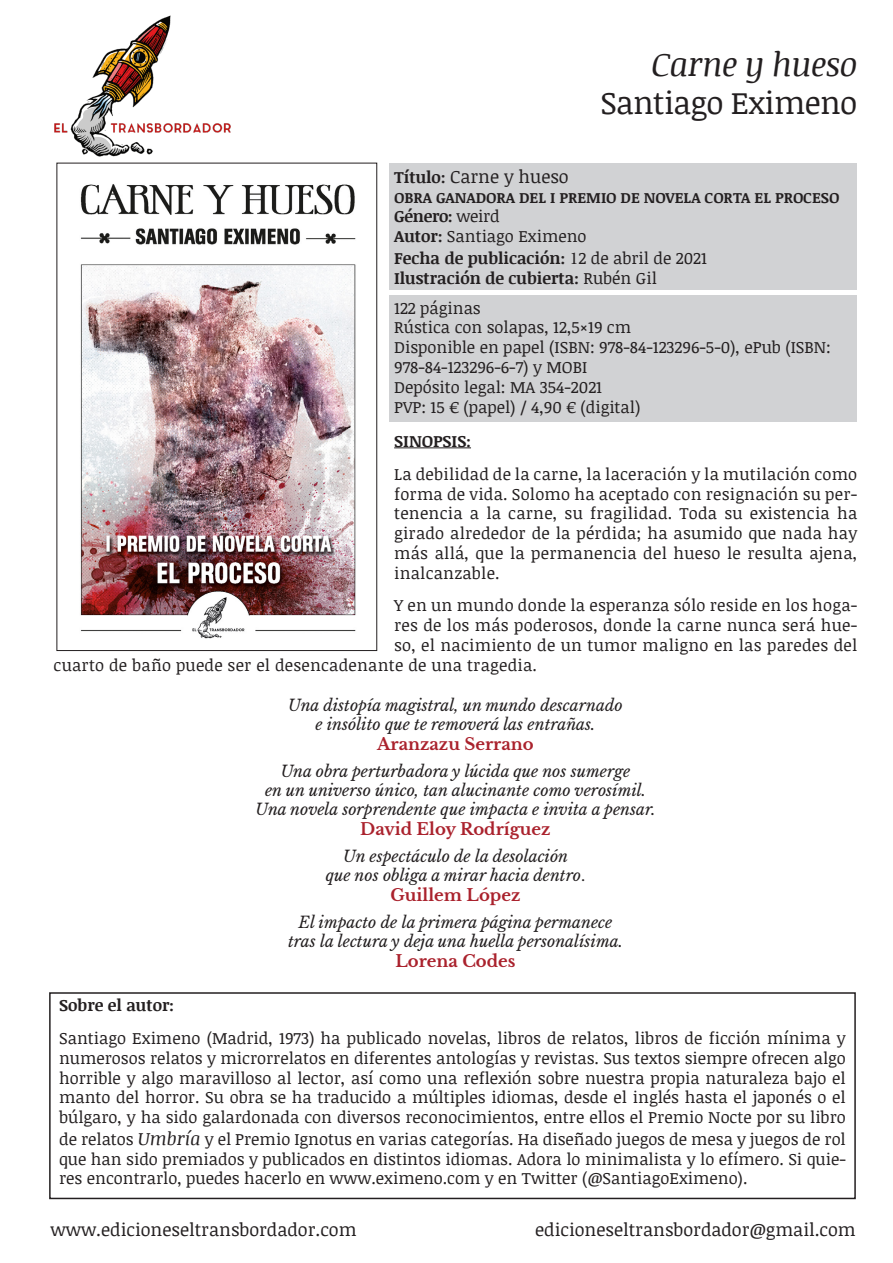
<style>
.page{position:relative;width:893px;height:1263px;background:#fff}
.page>*{position:absolute;margin:0;border:0;box-sizing:border-box;transform-origin:0 0}
.t1{font:italic 33px "Noticia Text";letter-spacing:-.02em;color:#231f20}
.t2{font:31.5px "Noticia Text";letter-spacing:-.02em;color:#231f20}
.t3{font:18px "Noticia Text";color:#231f20}
.t4{font:16.5px/19.8px "Noticia Text";color:#231f20;text-align:justify}
.t5{font:700 16.5px "Noticia Text";color:#231f20}
.t6{font:700 16.5px "Libre Baskerville";color:#aa222d}
.t7{font:italic 15.75px/18.9px "Libre Baskerville";color:#231f20;text-align:center}
.t8{font:700 15px "Noticia Text";color:#231f20}
.s1{font-weight:700;font-size:16.5px}
.s2{font-weight:400}
.s3{font-weight:700}
.s4{font-family:"Minion Pro";font-weight:400;font-size:18px}
.s5{font-style:normal}
.s6{font-style:italic;font-size:18px}
</style>
<div class="page">
<div style="left:390px;top:163px;width:467px;height:126px;background:#d1d2d4"></div>
<hr style="left:394px;top:448px;width:77px;height:1px;background:#231f20">
<div style="left:49px;top:992px;width:807px;height:207px;border:2px solid #231f20"></div>
<div style="left:390px;top:296px;width:467px;height:126px;background:#d1d2d4"></div>
<img style="left:54px;top:15px;width:177px;height:142px">
<img style="left:80px;top:184px;width:276px;height:455px">
<div style="left:57px;top:163px;width:320px;height:488px;border:1px solid #231f20"></div>
<p class="t1" style="left:652px;top:41px;width:207px">Carne y hueso</p>
<p class="t2" style="left:600px;top:81px;width:258px">Santiago Eximeno</p>
<p class="t3" style="left:394px;top:164px;width:176px"><span class="s1">Título:</span> Carne y hueso</p>
<p class="t8" style="left:394px;top:186px;width:447px">OBRA GANADORA DEL I PREMIO DE NOVELA CORTA EL PROCESO</p>
<p class="t5" style="left:394px;top:205px;width:107px">Género: <span class="s2">weird</span></p>
<p class="t4" style="left:394px;top:226px;width:194px"><span class="s3">Autor:</span> Santiago Eximeno</p>
<p class="t5" style="left:394px;top:246px;width:314px">Fecha de publicación: <span class="s4">1</span><span class="s2">2 de abril de 2021</span></p>
<p class="t5" style="left:394px;top:266px;width:264px">Ilustración de cubierta: <span class="s2">Rubén Gil</span></p>
<p class="t4" style="left:394px;top:297px;width:88px">122 páginas</p>
<p class="t4" style="left:394px;top:317px;width:239px">Rústica con solapas, 12,5×19 cm</p>
<p class="t4" style="left:394px;top:337px;width:438px">Disponible en papel (ISBN: 978-84-123296-5-0), ePub (ISBN:<br>978-84-123296-6-7) y MOBI</p>
<p class="t4" style="left:394px;top:377px;width:209px">Depósito legal: MA 354-2021</p>
<p class="t4" style="left:394px;top:396px;width:248px">PVP: 15 € (papel) / 4,90 € (digital)</p>
<p class="t5" style="left:394px;top:429px;width:78px">SINOPSIS:</p>
<p class="t4" style="left:394px;top:464px;width:465px">La debilidad de la carne, la laceración y la mutilación como forma de vida. Solomo ha aceptado con resignación su per&shy;tenencia a la carne, su fragilidad. Toda su existencia ha girado alrededor de la pérdida; ha asumido que nada hay más allá, que la permanencia del hueso le resulta ajena, inalcanzable.</p>
<p class="t4" style="left:394px;top:595px;width:465px">Y en un mundo donde la esperanza sólo reside en los hoga-</p>
<p class="t4" style="left:394px;top:615px;width:465px">res de los más poderosos, donde la carne nunca será hue-</p>
<p class="t4" style="left:394px;top:635px;width:465px">so, el nacimiento de un tumor maligno en las paredes del</p>
<p class="t4" style="left:54px;top:654px;width:485px">cuarto de baño puede ser el desencadenante de una tragedia.</p>
<p class="t7" style="left:288px;top:696px;width:336px">Una distopía magistral, un mundo descarnado e insólito que te removerá las entrañas.</p>
<p class="t6" style="left:377px;top:734px;width:158px">Aranzazu Serrano</p>
<p class="t7" style="left:255px;top:762px;width:401px">Una obra perturbadora y lúcida que nos sumerge<br>en un universo único, tan alucinante como verosímil.<br>Una novela sorprendente que impacta e invita a pensar.</p>
<p class="t6" style="left:360px;top:819px;width:192px">David Eloy Rodríguez</p>
<p class="t7" style="left:343px;top:847px;width:226px">Un espectáculo de la desolación</p>
<p class="t7" style="left:326px;top:866px;width:261px">que nos obliga a mirar hacia dentro<span class="s5">.</span></p>
<p class="t6" style="left:390px;top:885px;width:131px">Guillem López</p>
<p class="t7" style="left:288px;top:913px;width:336px">El impacto de la primera página permanece tras la lectura y deja una huella personalísima.</p>
<p class="t6" style="left:395px;top:951px;width:122px">Lorena Codes</p>
<p class="t5" style="left:59px;top:994px;width:116px">Sobre el autor:</p>
<p class="t4" style="left:59px;top:1028px;width:788px">Santiago Eximeno (Madrid, 1973) ha publicado novelas, libros de relatos, libros de ficción mínima y numerosos relatos y microrrelatos en diferentes antologías y revistas. Sus textos siempre ofrecen algo horrible y algo maravilloso al lector, así como una reflexión sobre nuestra propia naturaleza bajo el manto del horror. Su obra se ha traducido a múltiples idiomas, desde el inglés hasta el japonés o el búlgaro, y ha sido galardonada con diversos reconocimientos, entre ellos el Premio Nocte por su libro</p>
<p class="t4" style="left:59px;top:1128px;width:788px">de relatos <span class="s6">Umbría</span> y el Premio Ignotus en varias categorías. Ha diseñado juegos de mesa y juegos de rol que han sido premiados y publicados en distintos idiomas. Adora lo minimalista y lo efímero. Si quie&shy;res encontrarlo, puedes hacerlo en www.eximeno.com y en Twitter (@SantiagoEximeno).</p>
<p class="t3" style="left:51px;top:1216px;width:307px">www.edicioneseltransbordador.com</p>
<p class="t3" style="left:535px;top:1216px;width:322px">edicioneseltransbordador@gmail.com</p>
</div>
